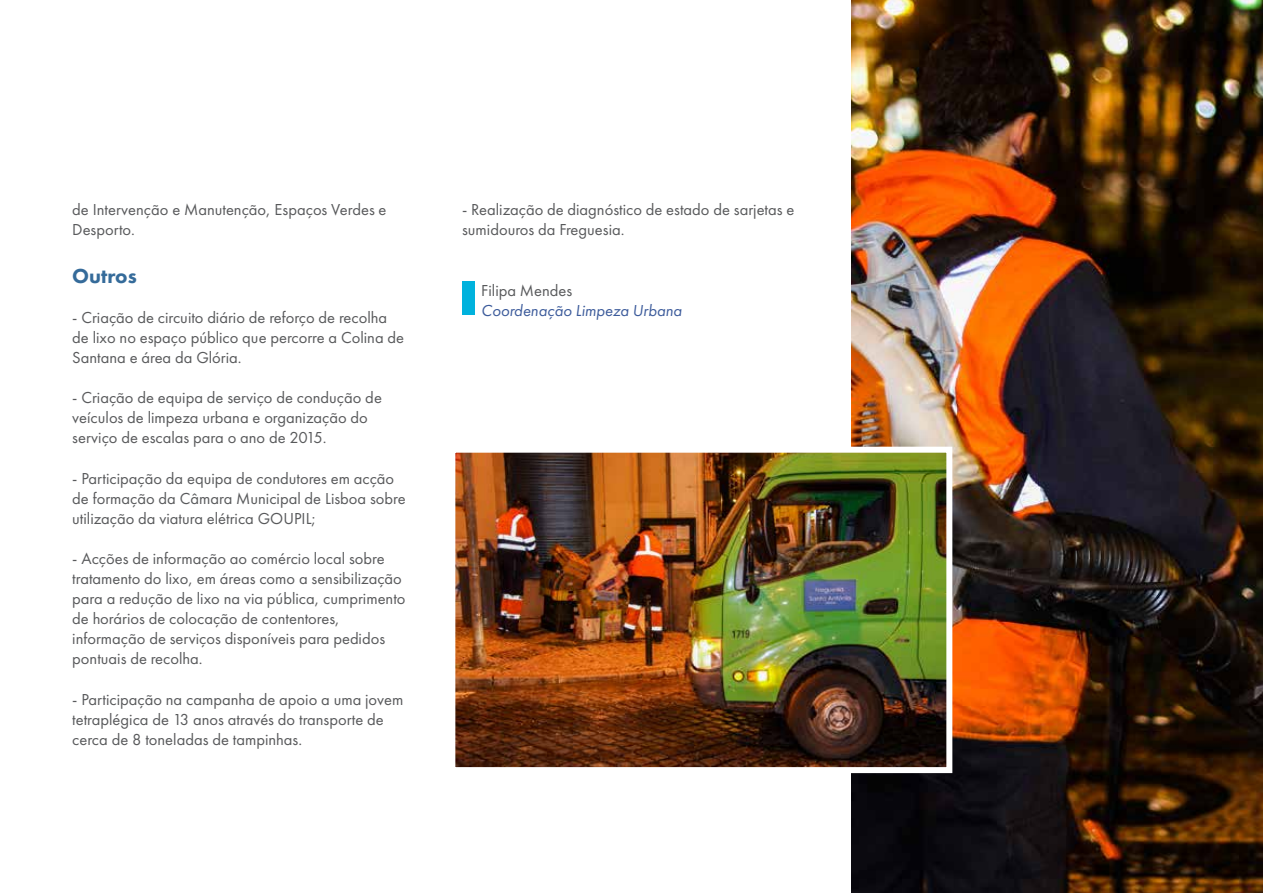
<style>
.page{position:relative;width:1263px;height:893px;background:#fff}
.page>*{position:absolute;margin:0;border:0;box-sizing:border-box;transform-origin:0 0}
.t1{font:800 21px "Futura PT";color:#356b9a}
.t2{font:16.5px/20.1px "Futura PT";color:#58595b}
.t3{font:italic 16.5px "Futura PT";color:#3c5b9b}
</style>
<div class="page">
<div style="left:462px;top:281px;width:12px;height:34px;background:#00b2dd"></div>
<img style="left:852px;top:0;width:411px;height:893px">
<img style="left:456px;top:454px;width:489px;height:312px">
<div style="left:449px;top:447px;width:503px;height:326px;border:6px solid #fff"></div>
<p class="t2" style="left:72px;top:200px;width:316px">de Intervenção e Manutenção, Espaços Verdes e<br>Desporto.</p>
<p class="t1" style="left:72px;top:262px;width:66px">Outros</p>
<p class="t2" style="left:72px;top:307px;width:333px">- Criação de circuito diário de reforço de recolha de lixo no espaço público que percorre a Colina de<br>Santana e área da Glória.</p>
<p class="t2" style="left:72px;top:387px;width:311px">- Criação de equipa de serviço de condução de veículos de limpeza urbana e organização do serviço de escalas para o ano de 2015.</p>
<p class="t2" style="left:72px;top:468px;width:335px">- Participação da equipa de condutores em acção de formação da Câmara Municipal de Lisboa sobre utilização da viatura elétrica GOUPIL;</p>
<p class="t2" style="left:72px;top:548px;width:335px">- Acções de informação ao comércio local sobre tratamento do lixo, em áreas como a sensibilização para a redução de lixo na via pública, cumprimento de horários de colocação de contentores, informação de serviços disponíveis para pedidos pontuais de recolha.</p>
<p class="t2" style="left:72px;top:689px;width:333px">- Participação na campanha de apoio a uma jovem tetraplégica de 13 anos através do transporte de cerca de 8 toneladas de tampinhas.</p>
<p class="t2" style="left:462px;top:200px;width:334px">- Realização de diagnóstico de estado de sarjetas e sumidouros da Freguesia.</p>
<p class="t2" style="left:481px;top:280px;width:93px">Filipa Mendes</p>
<p class="t3" style="left:481px;top:300px;width:202px">Coordenação Limpeza Urbana</p>
</div>
